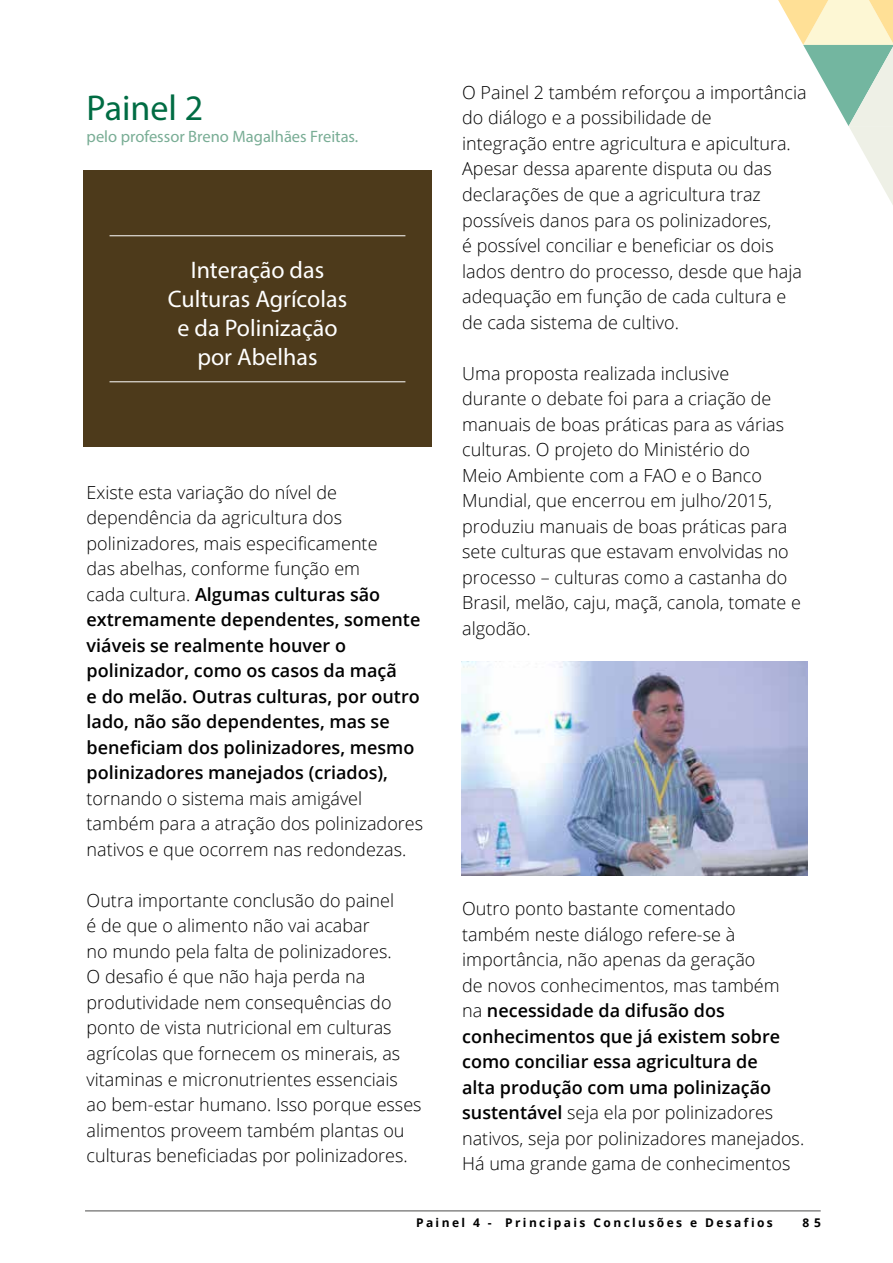
<style>
.page{position:relative;width:893px;height:1263px;background:#fff}
.page>*{position:absolute;margin:0;border:0;box-sizing:border-box;transform-origin:0 0}
.t1{font:36px "Myriad Pro";color:#006c43}
.t2{font:24px/28.8px "Myriad Pro";color:#fff;text-align:center}
.t3{font:300 18px/25.5px "Open Sans";color:#000}
.t4{font:600 18px/25.5px "Open Sans";color:#000}
.t5{font:16.5px "Myriad Pro";color:#79ad95}
.t6{font:700 12px "Open Sans";letter-spacing:.2em;color:#000}
.s1{font-weight:300}
.s2{font-weight:600}
</style>
<div class="page">
<hr style="left:85px;top:1210px;width:736px;height:1px;background:#575756">
<svg style="left:778px;top:0;width:115px;height:205px"></svg>
<img style="left:461px;top:661px;width:347px;height:215px">
<div style="left:83px;top:171px;width:349px;height:276px;background:#4d3a1b"></div>
<hr style="left:110px;top:235px;width:295px;height:1px;background:#fff">
<hr style="left:110px;top:381px;width:295px;height:1px;background:#fff">
<h1 class="t1" style="left:87px;top:86px;width:118px">Painel 2</h1>
<p class="t5" style="left:87px;top:126px;width:273px">pelo professor Breno Magalhães Freitas.</p>
<h2 class="t2" style="left:168px;top:255px;width:181px">Interação das<br>Culturas Agrícolas e da Polinização por Abelhas</h2>
<p class="t4" style="left:87px;top:479px;width:335px"><span class="s1">Existe esta variação do nível de dependência da agricultura dos polinizadores, mais especificamente<br>das abelhas, conforme função em<br>cada cultura.</span> Algumas culturas são extremamente dependentes, somente viáveis se realmente houver o polinizador, como os casos da maçã<br>e do melão. Outras culturas, por outro lado, não são dependentes, mas se beneficiam dos polinizadores, mesmo polinizadores manejados (criados),</p>
<p class="t3" style="left:87px;top:785px;width:338px">tornando o sistema mais amigável também para a atração dos polinizadores nativos e que ocorrem nas redondezas.</p>
<p class="t3" style="left:87px;top:887px;width:336px">Outra importante conclusão do painel<br>é de que o alimento não vai acabar<br>no mundo pela falta de polinizadores.<br>O desafio é que não haja perda na produtividade nem consequências do ponto de vista nutricional em culturas agrícolas que fornecem os minerais, as vitaminas e micronutrientes essenciais ao bem-estar humano. Isso porque esses alimentos proveem também plantas ou culturas beneficiadas por polinizadores.</p>
<p class="t3" style="left:462px;top:79px;width:346px">O Painel 2 também reforçou a importância do diálogo e a possibilidade de<br>integração entre agricultura e apicultura.<br>Apesar dessa aparente disputa ou das declarações de que a agricultura traz possíveis danos para os polinizadores,<br>é possível conciliar e beneficiar os dois lados dentro do processo, desde que haja adequação em função de cada cultura e de cada sistema de cultivo.</p>
<p class="t3" style="left:462px;top:360px;width:340px">Uma proposta realizada inclusive<br>durante o debate foi para a criação de manuais de boas práticas para as várias culturas. O projeto do Ministério do<br>Meio Ambiente com a FAO e o Banco Mundial, que encerrou em julho/2015, produziu manuais de boas práticas para sete culturas que estavam envolvidas no processo – culturas como a castanha do Brasil, melão, caju, maçã, canola, tomate e algodão.</p>
<p class="t3" style="left:462px;top:895px;width:344px">Outro ponto bastante comentado também neste diálogo refere-se à importância, não apenas da geração<br>de novos conhecimentos, mas também na <span class="s2">necessidade da difusão dos conhecimentos que já existem sobre como conciliar essa agricultura de<br>alta produção com uma polinização sustentável</span> seja ela por polinizadores nativos, seja por polinizadores manejados.<br>Há uma grande gama de conhecimentos</p>
<p class="t6" style="left:416px;top:1214px;width:358px">Painel 4 - Principais Conclusões e Desafios</p>
<p class="t6" style="left:802px;top:1214px;width:20px">8 5</p>
</div>
